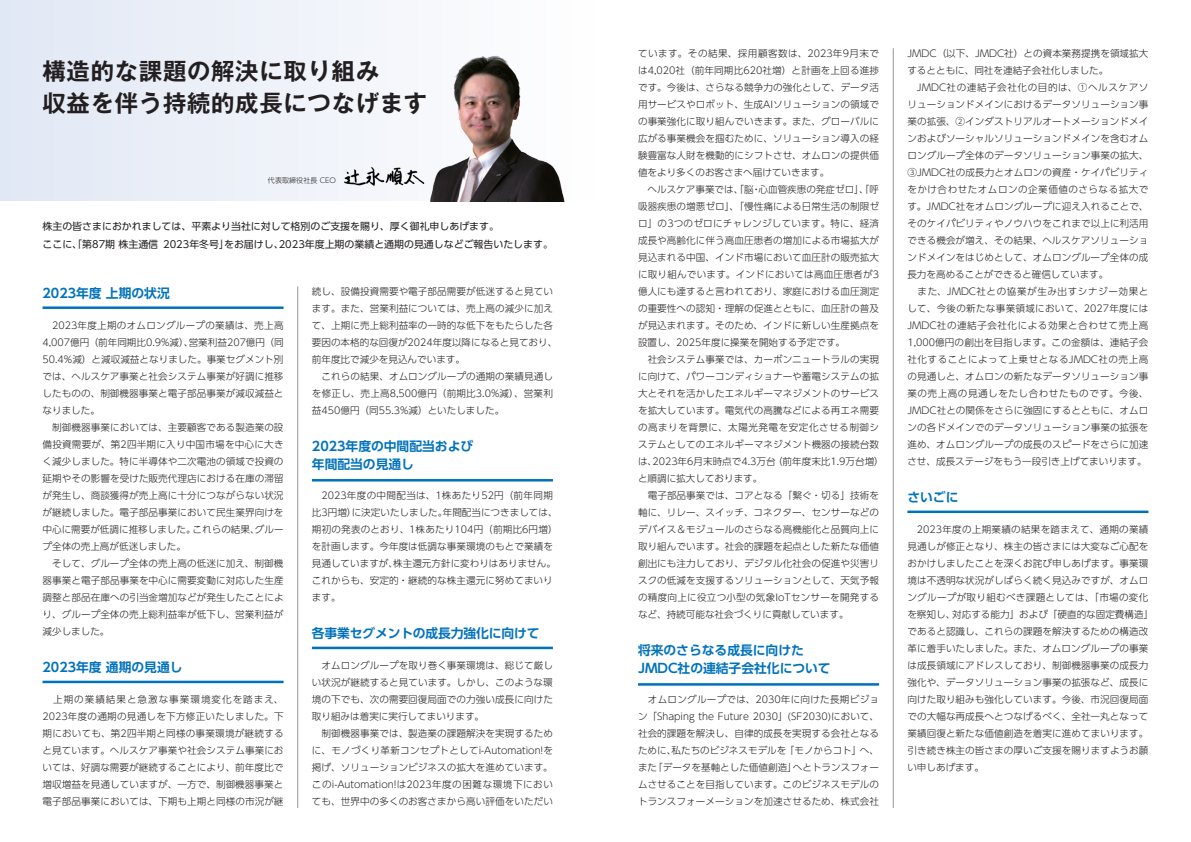
<style>
.page{position:relative;width:1191px;height:842px;background:#fff}
.page>*{position:absolute;margin:0;border:0;box-sizing:border-box;transform-origin:0 0}
.t1{font:700 23.4px/32.6px "Gothic MB101 Pro De";letter-spacing:.03em;color:#231f20}
.t2{font:700 12.8px/18.4px "UD Shin Go Pro De";color:#0072bc}
.t3{font:9.9px/18.4px "UD Shin Go Pro";color:#231f20}
.t4{font:300 9.6px/17px "UD Shin Go Pro";letter-spacing:.01em;color:#231f20}
.t5{font:300 7.1px "UD Shin Go Pro";color:#231f20}
</style>
<div class="page">
<div style="left:0;top:0;width:595px;height:201px;background:linear-gradient(to right,#e1e8f5,#fefefe)"></div>
<hr style="left:297px;top:286px;width:1px;height:522px;background:#939598">
<hr style="left:893px;top:48px;width:1px;height:760px;background:#939598">
<img style="left:414px;top:43px;width:159px;height:158px">
<hr style="left:907px;top:511px;width:241px;height:2px;background:#0072bc">
<hr style="left:638px;top:683px;width:241px;height:3px;background:#0072bc">
<hr style="left:312px;top:479px;width:241px;height:2px;background:#0072bc">
<hr style="left:312px;top:647px;width:241px;height:2px;background:#0072bc">
<hr style="left:43px;top:306px;width:240px;height:3px;background:#0072bc">
<hr style="left:43px;top:681px;width:240px;height:2px;background:#0072bc">
<img style="left:342px;top:164px;width:85px;height:26px">
<h1 class="t1" style="left:43px;top:52px;width:386px">構造的な課題の解決に取り組み<br>収益を伴う持続的成長につなげます</h1>
<p class="t5" style="left:268px;top:174px;width:70px">代表取締役社長 CEO</p>
<p class="t3" style="left:43px;top:217px;width:512px">株主の皆さまにおかれましては、平素より当社に対して格別のご支援を賜り、厚く御礼申しあげます。<br>ここに、「第87期 株主通信 2023年冬号」をお届けし、2023年度上期の業績と通期の見通しなどご報告いたします。</p>
<h2 class="t2" style="left:43px;top:283px;width:129px">2023年度 上期の状況</h2>
<p class="t4" style="left:43px;top:316px;width:243px">　2023年度上期のオムロングループの業績は、売上高<br>4,007億円（前年同期比0.9%減）、営業利益207億円（同<br>50.4%減）と減収減益となりました。事業セグメント別では、ヘルスケア事業と社会システム事業が好調に推移したものの、制御機器事業と電子部品事業が減収減益となりました。<br>　制御機器事業においては、主要顧客である製造業の設備投資需要が、第2四半期に入り中国市場を中心に大きく減少しました。特に半導体や二次電池の領域で投資の延期やその影響を受けた販売代理店における在庫の滞留が発生し、商談獲得が売上高に十分につながらない状況が継続しました。電子部品事業において民生業界向けを中心に需要が低調に推移しました。これらの結果、グループ全体の売上高が低迷しました。<br>　そして、グループ全体の売上高の低迷に加え、制御機器事業と電子部品事業を中心に需要変動に対応した生産調整と部品在庫への引当金増加などが発生したことにより、グループ全体の売上総利益率が低下し、営業利益が減少しました。</p>
<h2 class="t2" style="left:43px;top:657px;width:141px">2023年度 通期の見通し</h2>
<p class="t4" style="left:43px;top:690px;width:243px;text-align:justify">　上期の業績結果と急激な事業環境変化を踏まえ、2023年度の通期の見通しを下方修正いたしました。下期においても、第2四半期と同様の事業環境が継続すると見ています。ヘルスケア事業や社会システム事業においては、好調な需要が継続することにより、前年度比で増収増益を見通していますが、一方で、制御機器事業と電子部品事業においては、下期も上期と同様の市況が継</p>
<p class="t4" style="left:312px;top:282px;width:247px">続し、設備投資需要や電子部品需要が低迷すると見ています。また、営業利益については、売上高の減少に加えて、上期に売上総利益率の一時的な低下をもたらした各要因の本格的な回復が2024年度以降になると見ており、前年度比で減少を見込んでいます。<br>　これらの結果、オムロングループの通期の業績見通しを修正し、売上高8,500億円（前期比3.0%減）、営業利益450億円（同55.3%減）といたしました。</p>
<h2 class="t2" style="left:312px;top:436px;width:163px">2023年度の中間配当および年間配当の見通し</h2>
<p class="t4" style="left:312px;top:486px;width:247px">　2023年度の中間配当は、1株あたり52円（前年同期比3円増）に決定いたしました。年間配当につきましては、期初の発表のとおり、1株あたり104円（前期比6円増）を計画します。今年度は低調な事業環境のもとで業績を見通していますが、株主還元方針に変わりはありません。これからも、安定的・継続的な株主還元に努めてまいります。</p>
<h2 class="t2" style="left:312px;top:623px;width:229px">各事業セグメントの成長力強化に向けて</h2>
<p class="t4" style="left:312px;top:656px;width:242px">　オムロングループを取り巻く事業環境は、総じて厳しい状況が継続すると見ています。しかし、このような環境の下でも、次の需要回復局面での力強い成長に向けた取り組みは着実に実行してまいります。<br>　制御機器事業では、製造業の課題解決を実現するために、モノづくり革新コンセプトとしてi-Automation!を掲げ、ソリューションビジネスの拡大を進めています。このi-Automation!は2023年度の困難な環境下においても、世界中の多くのお客さまから高い評価をいただい</p>
<p class="t4" style="left:638px;top:44px;width:247px">ています。その結果、採用顧客数は、2023年9月末では4,020社（前年同期比620社増）と計画を上回る進捗です。今後は、さらなる競争力の強化として、データ活用サービスやロボット、生成AIソリューションの領域での事業強化に取り組んでいきます。また、グローバルに広がる事業機会を掴むために、ソリューション導入の経験豊富な人財を機動的にシフトさせ、オムロンの提供価値をより多くのお客さまへ届けていきます。<br>　ヘルスケア事業では、「脳・心血管疾患の発症ゼロ」、「呼吸器疾患の増悪ゼロ」、「慢性痛による日常生活の制限ゼロ」の3つのゼロにチャレンジしています。特に、経済成長や高齢化に伴う高血圧患者の増加による市場拡大が見込まれる中国、インド市場において血圧計の販売拡大に取り組んでいます。インドにおいては高血圧患者が3億人にも達すると言われており、家庭における血圧測定の重要性への認知・理解の促進とともに、血圧計の普及が見込まれます。そのため、インドに新しい生産拠点を設置し、2025年度に操業を開始する予定です。<br>　社会システム事業では、カーボンニュートラルの実現に向けて、パワーコンディショナーや蓄電システムの拡大とそれを活かしたエネルギーマネジメントのサービスを拡大しています。電気代の高騰などによる再エネ需要の高まりを背景に、太陽光発電を安定化させる制御システムとしてのエネルギーマネジメント機器の接続台数は、2023年6月末時点で4.3万台（前年度末比1.9万台増）と順調に拡大しております。<br>　電子部品事業では、コアとなる「繋ぐ・切る」技術を軸に、リレー、スイッチ、コネクター、センサーなどのデバイス＆モジュールのさらなる高機能化と品質向上に取り組んでいます。社会的課題を起点とした新たな価値創出にも注力しており、デジタル化社会の促進や災害リスクの低減を支援するソリューションとして、天気予報の精度向上に役立つ小型の気象IoTセンサーを開発するなど、持続可能な社会づくりに貢献しています。</p>
<h2 class="t2" style="left:638px;top:640px;width:194px">将来のさらなる成長に向けた<br>JMDC社の連結子会社化について</h2>
<p class="t4" style="left:638px;top:690px;width:242px;text-align:justify">　オムロングループでは、2030年に向けた長期ビジョン「Shaping the Future 2030」(SF2030)において、社会的課題を解決し、自律的成長を実現する会社となるために、私たちのビジネスモデルを「モノからコト」へ、また「データを基軸とした価値創造」へとトランスフォームさせることを目指しています。このビジネスモデルのトランスフォーメーションを加速させるため、株式会社</p>
<p class="t4" style="left:907px;top:44px;width:243px">JMDC（以下、JMDC社）との資本業務提携を領域拡大するとともに、同社を連結子会社化しました。　JMDC社の連結子会社化の目的は、①ヘルスケアソリューションドメインにおけるデータソリューション事業の拡張、②インダストリアルオートメーションドメインおよびソーシャルソリューションドメインを含むオムロングループ全体のデータソリューション事業の拡大、<br>③JMDC社の成長力とオムロンの資産・ケイパビリティをかけ合わせたオムロンの企業価値のさらなる拡大です。JMDC社をオムロングループに迎え入れることで、そのケイパビリティやノウハウをこれまで以上に利活用できる機会が増え、その結果、ヘルスケアソリューションドメインをはじめとして、オムロングループ全体の成長力を高めることができると確信しています。<br>　また、JMDC社との協業が生み出すシナジー効果として、今後の新たな事業領域において、2027年度には<br>JMDC社の連結子会社化による効果と合わせて売上高<br>1,000億円の創出を目指します。この金額は、連結子会社化することによって上乗せとなるJMDC社の売上高の見通しと、オムロンの新たなデータソリューション事業の売上高の見通しをたし合わせたものです。今後、<br>JMDC社との関係をさらに強固にするとともに、オムロンの各ドメインでのデータソリューション事業の拡張を進め、オムロングループの成長のスピードをさらに加速させ、成長ステージをもう一段引き上げてまいります。</p>
<h2 class="t2" style="left:907px;top:487px;width:53px">さいごに</h2>
<p class="t4" style="left:907px;top:520px;width:247px">　2023年度の上期業績の結果を踏まえて、通期の業績見通しが修正となり、株主の皆さまには大変なご心配をおかけしましたことを深くお詫び申しあげます。事業環境は不透明な状況がしばらく続く見込みですが、オムロングループが取り組むべき課題としては、「市場の変化を察知し、対応する能力」および「硬直的な固定費構造」であると認識し、これらの課題を解決するための構造改革に着手いたしました。また、オムロングループの事業は成長領域にアドレスしており、制御機器事業の成長力強化や、データソリューション事業の拡張など、成長に向けた取り組みも強化しています。今後、市況回復局面での大幅な再成長へとつなげるべく、全社一丸となって業績回復と新たな価値創造を着実に進めてまいります。引き続き株主の皆さまの厚いご支援を賜りますようお願い申しあげます。</p>
</div>
